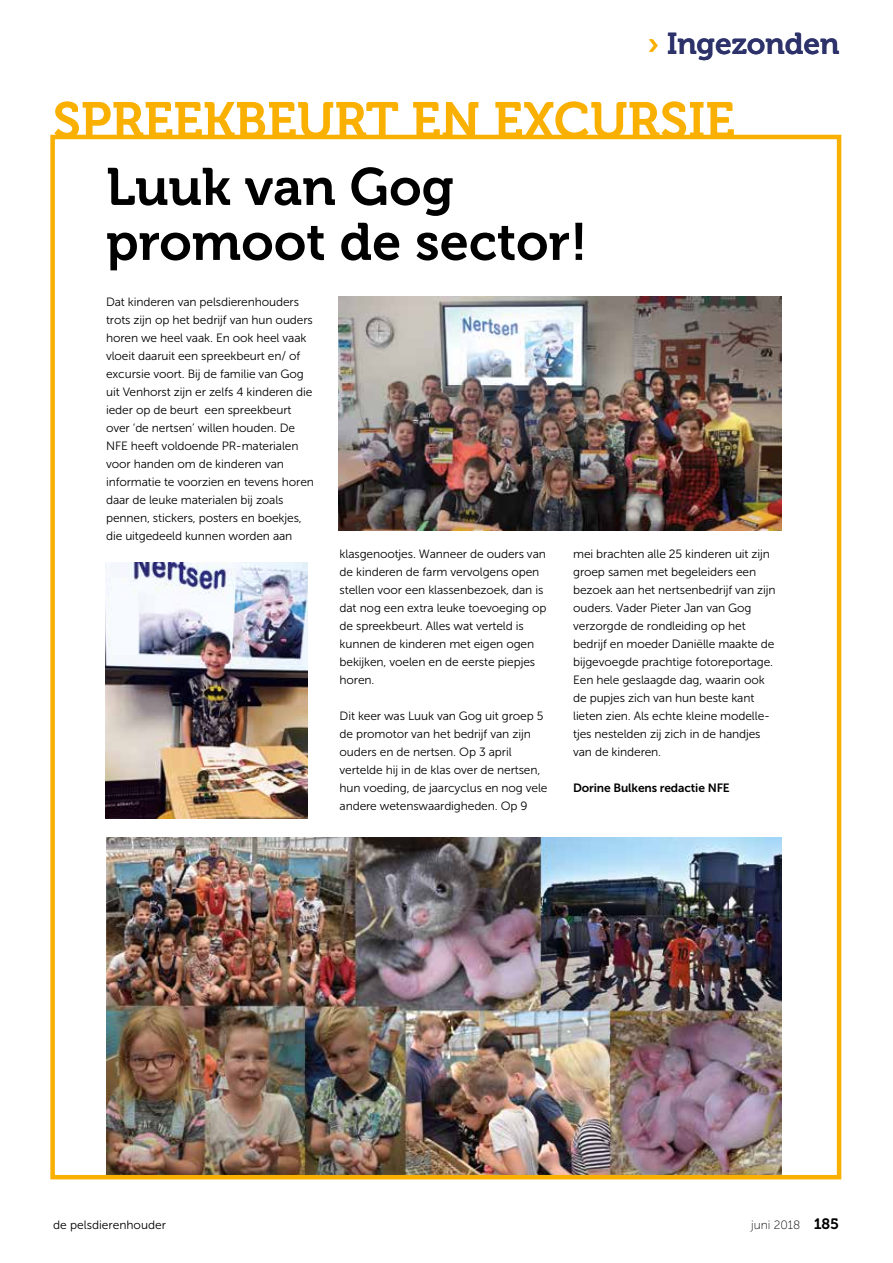
<style>
.page{position:relative;width:893px;height:1263px;background:#fff}
.page>*{position:absolute;margin:0;border:0;box-sizing:border-box;transform-origin:0 0}
.t1{font:52.35px/54.9px "Museo 700";color:#000}
.t2{font:51px "Museo 700";color:#f9b000}
.t3{font:30px "Museo 700";color:#2d326a}
.t4{font:12px/18px "Museo Sans 300";letter-spacing:-.01em;color:#000}
.t5{font:12px "Museo Sans 700";letter-spacing:-.01em;color:#000}
.t6{font:12px "Museo Sans 100";color:#000}
.s1{color:#f9b000}
.s2{font-family:"Museo 700";font-size:15px}
</style>
<div class="page">
<img style="left:106px;top:837px;width:675px;height:337px">
<div style="left:50px;top:135px;width:791px;height:1044px;border:4px solid #f9b000"></div>
<img style="left:339px;top:297px;width:442px;height:233px">
<img style="left:105px;top:562px;width:203px;height:257px">
<h3 class="t3" style="left:647px;top:27px;width:194px"><span class="s1">›</span> Ingezonden</h3>
<h2 class="t2" style="left:53px;top:92px;width:684px">SPREEKBEURT EN EXCURSIE</h2>
<h1 class="t1" style="left:106px;top:160px;width:483px">Luuk van Gog promoot de sector!</h1>
<p class="t4" style="left:106px;top:293px;width:209px">Dat kinderen van pelsdierenhouders trots zijn op het bedrijf van hun ouders horen we heel vaak. En ook heel vaak vloeit daaruit een spreekbeurt en/ of excursie voort. Bij de familie van Gog uit Venhorst zijn er zelfs 4 kinderen die ieder op de beurt een spreekbeurt over ‘de nertsen’ willen houden. De NFE heeft voldoende PR-materialen voor handen om de kinderen van informatie te voorzien en tevens horen daar de leuke materialen bij zoals pennen, stickers, posters en boekjes, die uitgedeeld kunnen worden aan</p>
<p class="t4" style="left:340px;top:545px;width:209px">klasgenootjes. Wanneer de ouders van de kinderen de farm vervolgens open stellen voor een klassenbezoek, dan is dat nog een extra leuke toevoeging op de spreekbeurt. Alles wat verteld is kunnen de kinderen met eigen ogen bekijken, voelen en de eerste piepjes horen.</p>
<p class="t4" style="left:340px;top:707px;width:209px">Dit keer was Luuk van Gog uit groep 5 de promotor van het bedrijf van zijn ouders en de nertsen. Op 3 april vertelde hij in de klas over de nertsen, hun voeding, de jaarcyclus en nog vele andere wetenswaardigheden. Op 9</p>
<p class="t4" style="left:573px;top:545px;width:204px">mei brachten alle 25 kinderen uit zijn groep samen met begeleiders een bezoek aan het nertsenbedrijf van zijn ouders. Vader Pieter Jan van Gog verzorgde de rondleiding op het bedrijf en moeder Daniëlle maakte de bijgevoegde prachtige fotoreportage.<br>Een hele geslaagde dag, waarin ook de pupjes zich van hun beste kant lieten zien. Als echte kleine modelle&shy;tjes nestelden zij zich in de handjes van de kinderen.</p>
<p class="t5" style="left:573px;top:781px;width:158px">Dorine Bulkens redactie NFE</p>
<p class="t4" style="left:53px;top:1216px;width:114px">de pelsdierenhouder</p>
<p class="t6" style="left:751px;top:1218px;width:90px">juni 2018 <span class="s2">185</span></p>
</div>
